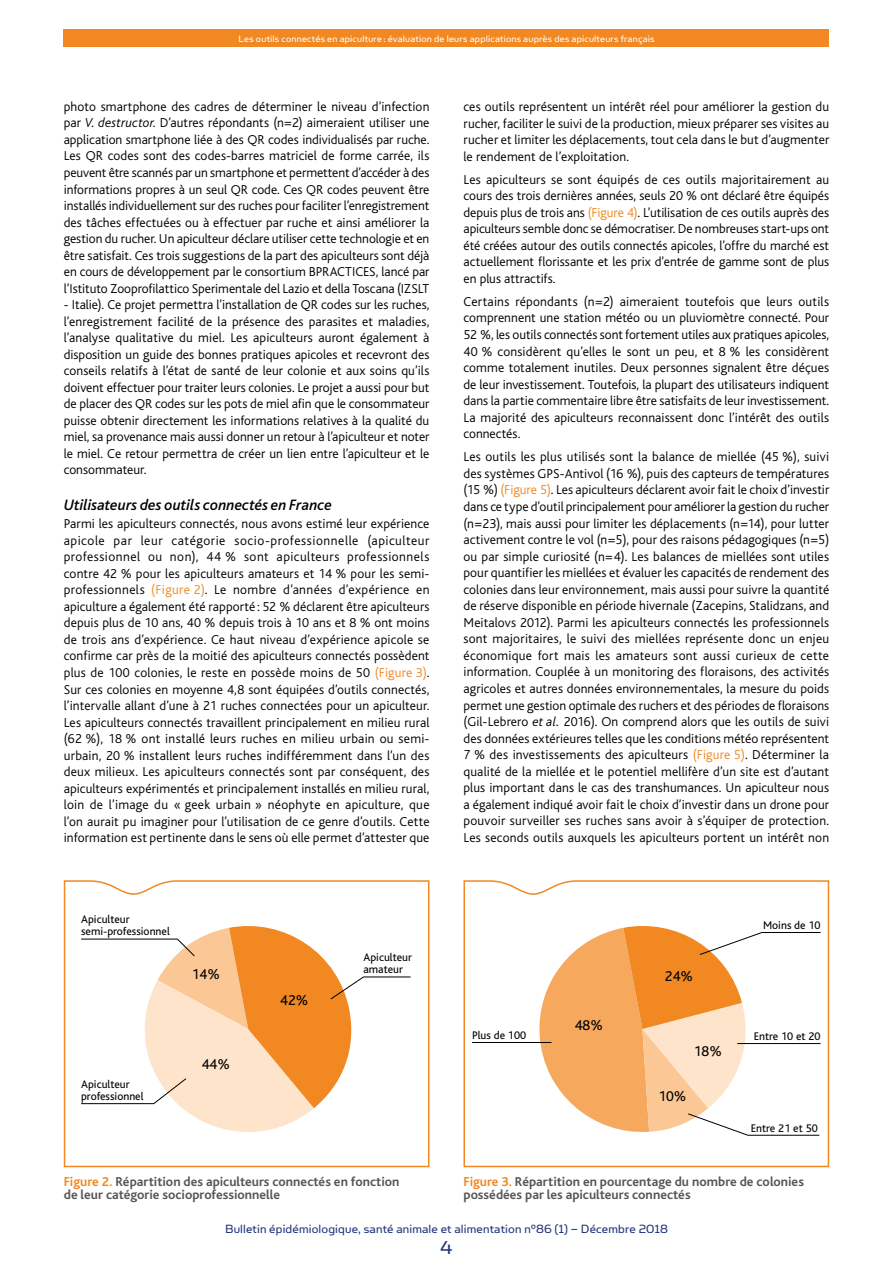
<style>
.page{position:relative;width:893px;height:1263px;background:#fff}
.page>*{position:absolute;margin:0;border:0;box-sizing:border-box;transform-origin:0 0}
.t1{font:21px "Simian Text Orangutan";color:#23357b}
.t2{font:italic 500 15.75px "Bliss";color:#000}
.t3{font:14.85px "Bliss";color:#000}
.t4{font:300 13.5px/16.5px "Bliss";letter-spacing:.005em;color:#000;text-align:justify}
.t5{font:700 13.5px/13.5px "Bliss";color:#565655}
.t6{font:13.5px "Simian Text Orangutan";letter-spacing:.01em;color:#23357b}
.t7{font:11.55px/12.3px "Bliss";color:#000}
.t8{font:10.5px "Simian Text Orangutan";letter-spacing:.02em;color:#fff}
.s1{font-style:italic}
.s2{color:#f18822}
</style>
<div class="page">
<div style="left:64px;top:30px;width:765px;height:17px;background:#f18822"></div>
<svg style="left:63px;top:880px;width:367px;height:288px"></svg>
<svg style="left:463px;top:880px;width:367px;height:288px"></svg>
<p class="t8" style="left:238px;top:33px;width:417px">Les outils connectés en apiculture: évaluation de leurs applications auprès des apiculteurs français</p>
<p class="t4" style="left:64px;top:99px;width:367px">photo smartphone des cadres de déterminer le niveau d’infection par <span class="s1">V. destructor</span>. D’autres répondants (n=2) aimeraient utiliser une application smartphone liée à des QR codes individualisés par ruche.<br>Les QR codes sont des codes-barres matriciel de forme carrée, ils peuvent être scannés par un smartphone et permettent d’accéder à des informations propres à un seul QR code. Ces QR codes peuvent être installés individuellement sur des ruches pour faciliter l’enregistrement des tâches effectuées ou à effectuer par ruche et ainsi améliorer la gestion du rucher. Un apiculteur déclare utiliser cette technologie et en être satisfait. Ces trois suggestions de la part des apiculteurs sont déjà en cours de développement par le consortium BPRACTICES, lancé par l’Istituto Zooprofilattico Sperimentale del Lazio et della Toscana (IZSLT</p>
<p class="t4" style="left:64px;top:297px;width:367px">- Italie). Ce projet permettra l’installation de QR codes sur les ruches, l’enregistrement facilité de la présence des parasites et maladies, l’analyse qualitative du miel. Les apiculteurs auront également à disposition un guide des bonnes pratiques apicoles et recevront des conseils relatifs à l’état de santé de leur colonie et aux soins qu’ils doivent effectuer pour traiter leurs colonies. Le projet a aussi pour but de placer des QR codes sur les pots de miel afin que le consommateur puisse obtenir directement les informations relatives à la qualité du miel, sa provenance mais aussi donner un retour à l’apiculteur et noter le miel. Ce retour permettra de créer un lien entre l’apiculteur et le consommateur.</p>
<p class="t2" style="left:64px;top:496px;width:270px">Utilisateurs des outils connectés en France</p>
<p class="t4" style="left:64px;top:516px;width:367px">Parmi les apiculteurs connectés, nous avons estimé leur expérience apicole par leur catégorie socio-professionnelle (apiculteur professionnel ou non), 44 % sont apiculteurs professionnels contre 42 % pour les apiculteurs amateurs et 14 % pour les semi&shy;professionnels <span class="s2">(Figure 2)</span>. Le nombre d’années d’expérience en apiculture a également été rapporté : 52 % déclarent être apiculteurs depuis plus de 10 ans, 40 % depuis trois à 10 ans et 8 % ont moins de trois ans d’expérience. Ce haut niveau d’expérience apicole se confirme car près de la moitié des apiculteurs connectés possèdent plus de 100 colonies, le reste en possède moins de 50 <span class="s2">(Figure 3)</span>.<br>Sur ces colonies en moyenne 4,8 sont équipées d’outils connectés, l’intervalle allant d’une à 21 ruches connectées pour un apiculteur.<br>Les apiculteurs connectés travaillent principalement en milieu rural (62 %), 18 % ont installé leurs ruches en milieu urbain ou semi&shy;urbain, 20 % installent leurs ruches indifféremment dans l’un des deux milieux. Les apiculteurs connectés sont par conséquent, des apiculteurs expérimentés et principalement installés en milieu rural, loin de l’image du « geek urbain » néophyte en apiculture, que l’on aurait pu imaginer pour l’utilisation de ce genre d’outils. Cette information est pertinente dans le sens où elle permet d’attester que</p>
<p class="t7" style="left:81px;top:913px;width:90px">Apiculteur semi-professionnel</p>
<p class="t3" style="left:192px;top:966px;width:30px">14%</p>
<p class="t7" style="left:81px;top:1078px;width:64px">Apiculteur professionnel</p>
<p class="t3" style="left:202px;top:1056px;width:30px">44%</p>
<p class="t3" style="left:280px;top:992px;width:30px">42%</p>
<p class="t7" style="left:363px;top:951px;width:50px">Apiculteur amateur</p>
<p class="t5" style="left:64px;top:1175px;width:337px"><span class="s2">Figure 2.</span> Répartition des apiculteurs connectés en fonction de leur catégorie socioprofessionnelle</p>
<p class="t4" style="left:464px;top:99px;width:367px">ces outils représentent un intérêt réel pour améliorer la gestion du rucher, faciliter le suivi de la production, mieux préparer ses visites au rucher et limiter les déplacements, tout cela dans le but d’augmenter le rendement de l’exploitation.</p>
<p class="t4" style="left:463px;top:171px;width:367px">Les apiculteurs se sont équipés de ces outils majoritairement au cours des trois dernières années, seuls 20 % ont déclaré être équipés depuis plus de trois ans <span class="s2">(Figure 4)</span>. L’utilisation de ces outils auprès des apiculteurs semble donc se démocratiser. De nombreuses start-ups ont été créées autour des outils connectés apicoles, l’offre du marché est actuellement florissante et les prix d’entrée de gamme sont de plus en plus attractifs.</p>
<p class="t4" style="left:463px;top:293px;width:367px">Certains répondants (n=2) aimeraient toutefois que leurs outils comprennent une station météo ou un pluviomètre connecté. Pour 52 %, les outils connectés sont fortement utiles aux pratiques apicoles, 40 % considèrent qu’elles le sont un peu, et 8 % les considèrent comme totalement inutiles. Deux personnes signalent être déçues de leur investissement. Toutefois, la plupart des utilisateurs indiquent dans la partie commentaire libre être satisfaits de leur investissement.<br>La majorité des apiculteurs reconnaissent donc l’intérêt des outils connectés.</p>
<p class="t4" style="left:463px;top:449px;width:367px">Les outils les plus utilisés sont la balance de miellée (45 %), suivi des systèmes GPS-Antivol (16 %), puis des capteurs de températures (15 %) <span class="s2">(Figure 5)</span>. Les apiculteurs déclarent avoir fait le choix d’investir dans ce type d’outil principalement pour améliorer la gestion du rucher (n=23), mais aussi pour limiter les déplacements (n=14), pour lutter activement contre le vol (n=5), pour des raisons pédagogiques (n=5) ou par simple curiosité (n=4). Les balances de miellées sont utiles pour quantifier les miellées et évaluer les capacités de rendement des colonies dans leur environnement, mais aussi pour suivre la quantité de réserve disponible en période hivernale (Zacepins, Stalidzans, and Meitalovs 2012). Parmi les apiculteurs connectés les professionnels sont majoritaires, le suivi des miellées représente donc un enjeu économique fort mais les amateurs sont aussi curieux de cette information. Couplée à un monitoring des floraisons, des activités agricoles et autres données environnementales, la mesure du poids permet une gestion optimale des ruchers et des périodes de floraisons (Gil-Lebrero <span class="s1">et al.</span> 2016). On comprend alors que les outils de suivi des données extérieures telles que les conditions météo représentent 7 % des investissements des apiculteurs <span class="s2">(Figure 5)</span>. Déterminer la qualité de la miellée et le potentiel mellifère d’un site est d’autant plus important dans le cas des transhumances. Un apiculteur nous a également indiqué avoir fait le choix d’investir dans un drone pour pouvoir surveiller ses ruches sans avoir à s’équiper de protection.<br>Les seconds outils auxquels les apiculteurs portent un intérêt non</p>
<p class="t7" style="left:472px;top:1029px;width:56px">Plus de 100</p>
<p class="t3" style="left:575px;top:1018px;width:30px">48%</p>
<p class="t3" style="left:665px;top:968px;width:30px">24%</p>
<p class="t3" style="left:694px;top:1044px;width:30px">18%</p>
<p class="t3" style="left:658px;top:1089px;width:30px">10%</p>
<p class="t7" style="left:763px;top:919px;width:59px">Moins de 10</p>
<p class="t7" style="left:754px;top:1030px;width:68px">Entre 10 et 20</p>
<p class="t7" style="left:751px;top:1122px;width:68px">Entre 21 et 50</p>
<p class="t5" style="left:463px;top:1175px;width:342px"><span class="s2">Figure 3.</span> Répartition en pourcentage du nombre de colonies possédées par les apiculteurs connectés</p>
<p class="t6" style="left:225px;top:1221px;width:444px">Bulletin épidémiologique, santé animale et alimentation n°86 (1) – Décembre 2018</p>
<h1 class="t1" style="left:440px;top:1236px;width:14px">4</h1>
</div>
